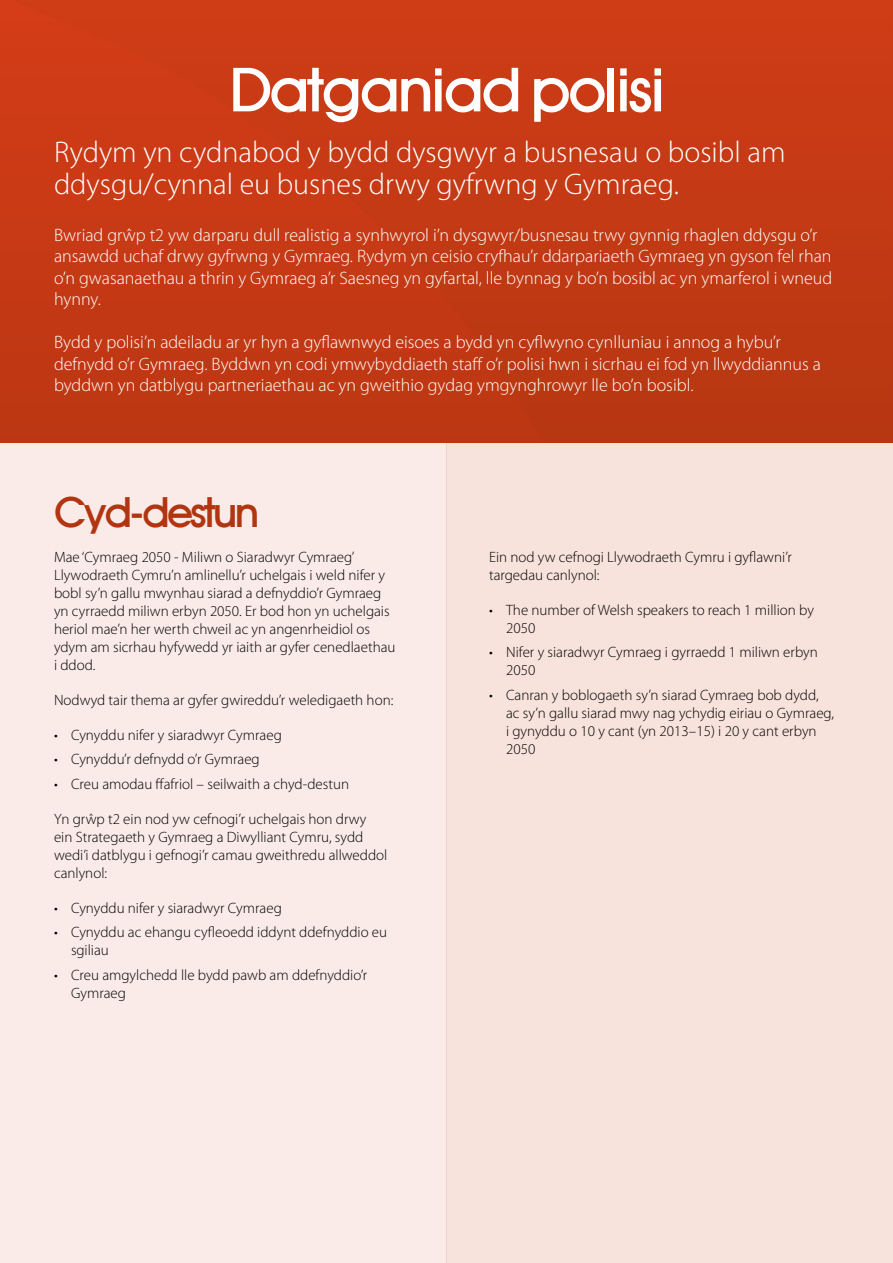
<style>
.page{position:relative;width:893px;height:1263px;background:#fff}
.page>*{position:absolute;margin:0;border:0;box-sizing:border-box;transform-origin:0 0}
.t1{font:500 57px "Auxin";color:#fff}
.t2{font:500 39px "Auxin";letter-spacing:-.03em;color:#b13511}
.t3{font:300 30px/31.5px "Myriad Pro";color:#fff}
.t4{font:300 18px/21.6px "Myriad Pro";color:#fff}
.t5{font:300 15px/18px "Myriad Pro";color:#000}
</style>
<div class="page">
<div style="left:0;top:0;width:446px;height:1263px;background:#faebe8"></div>
<div style="left:446px;top:0;width:447px;height:1263px;background:#f8e2dc"></div>
<img style="left:0;top:0;width:893px;height:442px">
<h1 class="t1" style="left:230px;top:54px;width:435px">Datganiad polisi</h1>
<h3 class="t3" style="left:54px;top:137px;width:733px">Rydym yn cydnabod y bydd dysgwyr a busnesau o bosibl am ddysgu/cynnal eu busnes drwy gyfrwng y Gymraeg.</h3>
<p class="t4" style="left:54px;top:224px;width:780px">Bwriad grŵp t2 yw darparu dull realistig a synhwyrol i’n dysgwyr/busnesau trwy gynnig rhaglen ddysgu o’r ansawdd uchaf drwy gyfrwng y Gymraeg. Rydym yn ceisio cryfhau’r ddarpariaeth Gymraeg yn gyson fel rhan o’n gwasanaethau a thrin y Gymraeg a’r Saesneg yn gyfartal, lle bynnag y bo’n bosibl ac yn ymarferol i wneud hynny.</p>
<p class="t4" style="left:54px;top:332px;width:768px">Bydd y polisi’n adeiladu ar yr hyn a gyflawnwyd eisoes a bydd yn cyflwyno cynlluniau i annog a hybu’r defnydd o’r Gymraeg. Byddwn yn codi ymwybyddiaeth staff o’r polisi hwn i sicrhau ei fod yn llwyddiannus a byddwn yn datblygu partneriaethau ac yn gweithio gydag ymgynghrowyr lle bo’n bosibl.</p>
<h2 class="t2" style="left:54px;top:488px;width:205px">Cyd-destun</h2>
<p class="t5" style="left:54px;top:548px;width:343px">Mae ‘Cymraeg 2050 - Miliwn o Siaradwyr Cymraeg’ Llywodraeth Cymru’n amlinellu’r uchelgais i weld nifer y bobl sy’n gallu mwynhau siarad a defnyddio’r Gymraeg yn cyrraedd miliwn erbyn 2050. Er bod hon yn uchelgais heriol mae’n her werth chweil ac yn angenrheidiol os ydym am sicrhau hyfywedd yr iaith ar gyfer cenedlaethau i ddod.</p>
<p class="t5" style="left:54px;top:691px;width:341px">Nodwyd tair thema ar gyfer gwireddu’r weledigaeth hon:</p>
<p class="t5" style="left:54px;top:726px;width:229px">• Cynyddu nifer y siaradwyr Cymraeg</p>
<p class="t5" style="left:54px;top:751px;width:207px">• Cynyddu’r defnydd o’r Gymraeg</p>
<p class="t5" style="left:54px;top:775px;width:297px">• Creu amodau ffafriol – seilwaith a chyd-destun</p>
<p class="t5" style="left:54px;top:810px;width:335px">Yn grŵp t2 ein nod yw cefnogi’r uchelgais hon drwy ein Strategaeth y Gymraeg a Diwylliant Cymru, sydd wedi’i datblygu i gefnogi’r camau gweithredu allweddol canlynol:</p>
<p class="t5" style="left:54px;top:899px;width:229px">• Cynyddu nifer y siaradwyr Cymraeg</p>
<p class="t5" style="left:71px;top:923px;width:318px;text-indent:-17px">• Cynyddu ac ehangu cyfleoedd iddynt ddefnyddio eu sgiliau</p>
<p class="t5" style="left:71px;top:966px;width:298px;text-indent:-17px">• Creu amgylchedd lle bydd pawb am ddefnyddio’r<br>Gymraeg</p>
<p class="t5" style="left:489px;top:548px;width:304px">Ein nod yw cefnogi Llywodraeth Cymru i gyflawni’r targedau canlynol:</p>
<p class="t5" style="left:506px;top:601px;width:309px;text-indent:-17px">• The number of Welsh speakers to reach 1 million by<br>2050</p>
<p class="t5" style="left:506px;top:644px;width:313px;text-indent:-17px">• Nifer y siaradwyr Cymraeg i gyrraedd 1 miliwn erbyn<br>2050</p>
<p class="t5" style="left:506px;top:686px;width:330px;text-indent:-17px">• Canran y boblogaeth sy’n siarad Cymraeg bob dydd, ac sy’n gallu siarad mwy nag ychydig eiriau o Gymraeg, i gynyddu o 10 y cant (yn 2013–15) i 20 y cant erbyn 2050</p>
</div>
